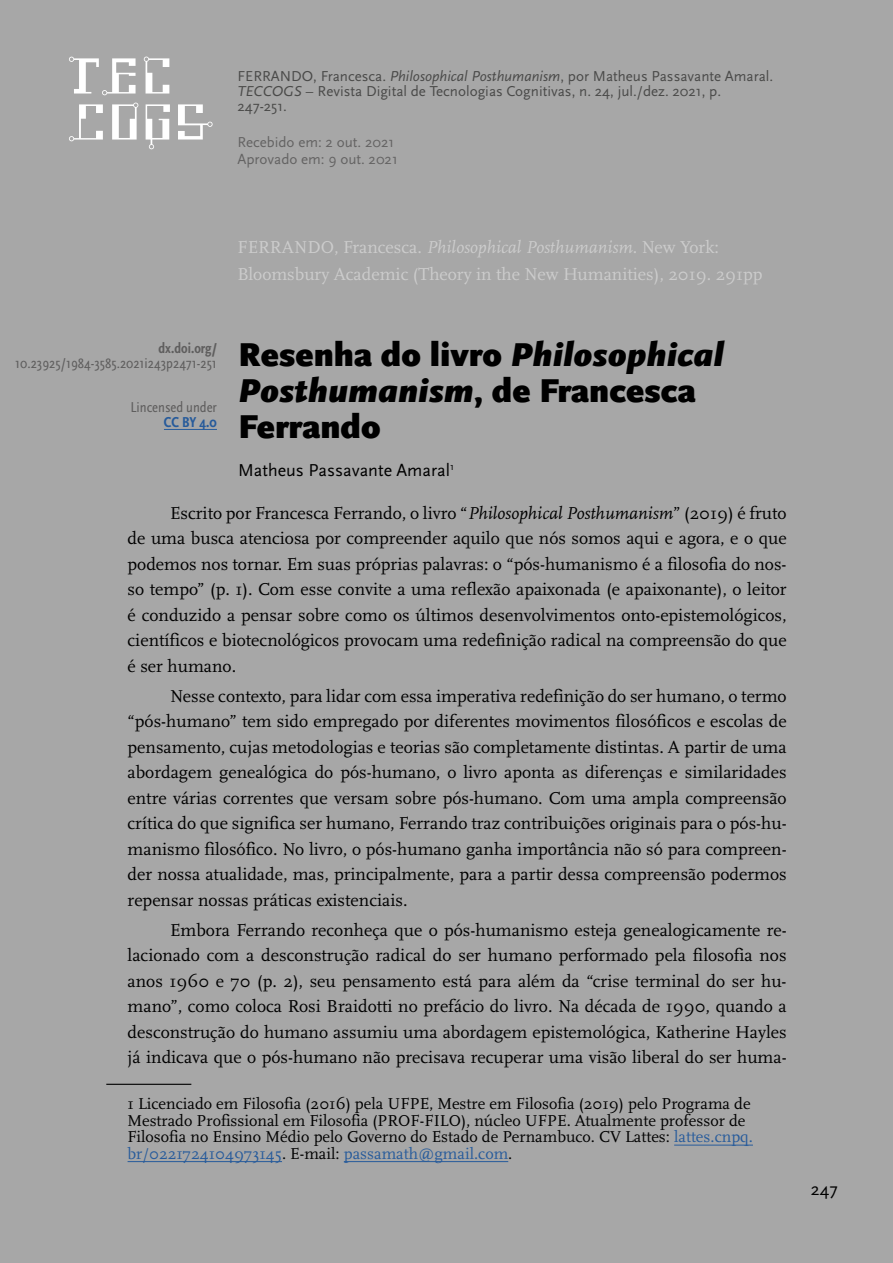
<style>
.page{position:relative;width:893px;height:1263px;background:#a7a7a7}
.page>*{position:absolute;margin:0;border:0;box-sizing:border-box;transform-origin:0 0}
.t1{font:900 34.5px/36px "Scala Sans";color:#000}
.t2{font:18px/25.5px "Scala";color:#000;text-align:justify}
.t3{font:18px/27px "Scala";color:#ccc}
.t4{font:18px "Scala Sans";color:#000}
.t5{font:16.5px/16.5px "Scala";color:#000}
.t6{font:15px/15px "Scala Sans";color:#4a4a49}
.t7{font:15px "Scala Sans Cond";color:#5f5e5e}
.t8{font:15px/16.5px "Scala Sans";color:#646363}
.t9{font:700 15px "Scala Sans Cond";color:#5f5e5e}
.t10{font:700 15px "Scala Sans Cond";color:#275b9b}
.s1{font-style:italic}
.s2{font-family:"Scala Sans Caps";font-style:italic}
.s3{font-family:"Scala Caps"}
.s4{color:#275b9b}
</style>
<div class="page">
<svg style="left:69px;top:57px;width:67px;height:38px"></svg>
<svg style="left:144px;top:57px;width:25px;height:37px"></svg>
<svg style="left:69px;top:104px;width:34px;height:37px"></svg>
<svg style="left:112px;top:103px;width:26px;height:37px"></svg>
<svg style="left:178px;top:104px;width:35px;height:36px"></svg>
<svg style="left:146px;top:104px;width:24px;height:45px"></svg>
<hr style="left:106px;top:1084px;width:85px;height:1px;background:#000">
<hr style="left:674px;top:1145px;width:79px;height:1px;background:#275b9b">
<hr style="left:128px;top:1161px;width:154px;height:1px;background:#275b9b">
<hr style="left:344px;top:1161px;width:164px;height:1px;background:#275b9b">
<hr style="left:164px;top:429px;width:53px;height:1px;background:#275b9b">
<p class="t6" style="left:237px;top:69px;width:537px">FERRANDO, Francesca. <span class="s1">Philosophical Posthumanism</span>, por Matheus Passavante Amaral.<br><span class="s2">TECCOGS</span> – Revista Digital de Tecnologias Cognitivas, n. 24, jul./dez. 2021, p.<br>247-251.</p>
<p class="t8" style="left:237px;top:134px;width:162px">Recebido em: 2 out. 2021<br>Aprovado em: 9 out. 2021</p>
<p class="t3" style="left:237px;top:234px;width:527px">FERRANDO, Francesca. <span class="s1">Philosophical Posthumanism</span>. New York:<br>Bloomsbury Academic (Theory in the New Humanities), 2019. 291pp</p>
<h1 class="t1" style="left:238px;top:338px;width:487px">Resenha do livro <span class="s1">Philosophical<br>Posthumanism</span>, de Francesca<br>Ferrando</h1>
<p class="t4" style="left:238px;top:461px;width:218px">Matheus Passavante Amaral<sup>1</sup></p>
<p class="t2" style="left:128px;top:501px;width:661px;text-indent:43px">Escrito por Francesca Ferrando, o livro “<span class="s1">Philosophical Posthumanism</span>” (2019) é fruto de uma busca atenciosa por compreender aquilo que nós somos aqui e agora, e o que podemos nos tornar. Em suas próprias palavras: o “pós-humanismo é a filosofia do nos&shy;so tempo” (p. 1). Com esse convite a uma reflexão apaixonada (e apaixonante), o leitor é conduzido a pensar sobre como os últimos desenvolvimentos onto-epistemológicos, científicos e biotecnológicos provocam uma redefinição radical na compreensão do que é ser humano.</p>
<p class="t2" style="left:128px;top:683px;width:661px;text-indent:43px">Nesse contexto, para lidar com essa imperativa redefinição do ser humano, o termo “pós-humano” tem sido empregado por diferentes movimentos filosóficos e escolas de pensamento, cujas metodologias e teorias são completamente distintas. A partir de uma abordagem genealógica do pós-humano, o livro aponta as diferenças e similaridades entre várias correntes que versam sobre pós-humano. Com uma ampla compreensão crítica do que significa ser humano, Ferrando traz contribuições originais para o pós-hu&shy;manismo filosófico. No livro, o pós-humano ganha importância não só para compreen&shy;der nossa atualidade, mas, principalmente, para a partir dessa compreensão podermos repensar nossas práticas existenciais.</p>
<p class="t2" style="left:128px;top:917px;width:661px;text-indent:43px">Embora Ferrando reconheça que o pós-humanismo esteja genealogicamente re&shy;lacionado com a desconstrução radical do ser humano performado pela filosofia nos anos 1960 e 70 (p. 2), seu pensamento está para além da “crise terminal do ser hu&shy;mano”, como coloca Rosi Braidotti no prefácio do livro. Na década de 1990, quando a desconstrução do humano assumiu uma abordagem epistemológica, Katherine Hayles já indicava que o pós-humano não precisava recuperar uma visão liberal do ser huma-</p>
<p class="t5" style="left:128px;top:1096px;width:627px">1 Licenciado em Filosofia (2016) pela UFPE, Mestre em Filosofia (2019) pelo Programa de Mestrado Profissional em Filosofia (PROF-FILO), núcleo UFPE. Atualmente professor de Filosofia no Ensino Médio pelo Governo do Estado de Pernambuco. <span class="s3">CV</span> Lattes: <span class="s4">lattes.cnpq. br/0221724104973145</span>. E-mail: <span class="s4">passamath@gmail.com</span>.</p>
<p class="t9" style="left:159px;top:340px;width:60px">dx.doi.org/</p>
<p class="t7" style="left:15px;top:355px;width:203px">10.23925/1984-3585.2021i243p2471-251</p>
<p class="t7" style="left:130px;top:399px;width:88px">Lincensed under</p>
<p class="t10" style="left:164px;top:414px;width:55px">CC BY 4.0</p>
<p class="t4" style="left:811px;top:1180px;width:28px">247</p>
</div>
